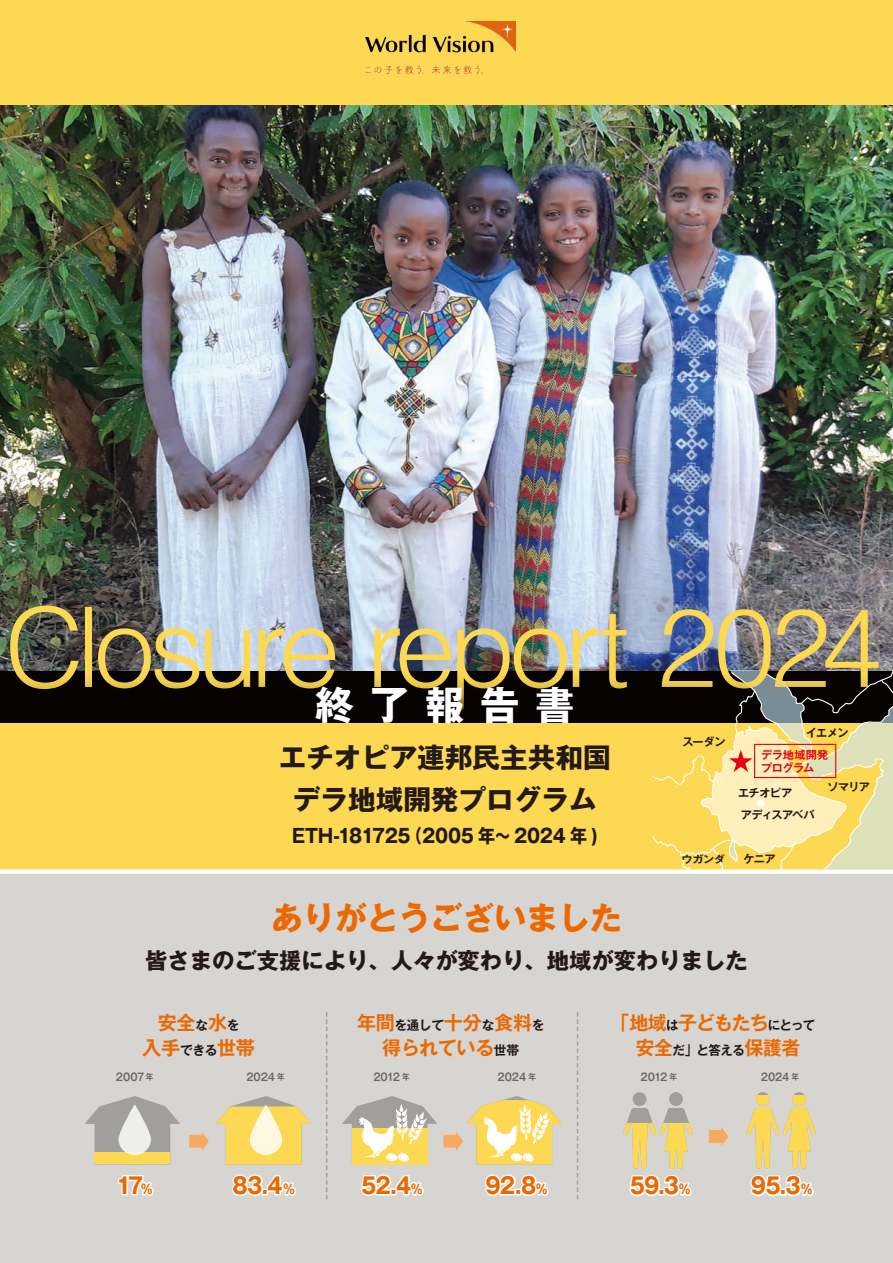
<style>
.page{position:relative;width:893px;height:1263px;background:#fff}
.page>*{position:absolute;margin:0;border:0;box-sizing:border-box;transform-origin:0 0}
.t1{font:300 110.1px "Helvetica";letter-spacing:-.065em;color:#fdd853}
.t2{font:700 39.3px "Gothic MB101 Pro";letter-spacing:.4em;color:#fff}
.t3{font:700 31.95px "Gothic MB101 Pro";color:#ec6800}
.t4{font:700 27.6px/42px "Gothic MB101 Pro";color:#231916;text-align:center}
.t5{font:700 22.35px "Gothic MB101 Pro";letter-spacing:-.035em;color:#ec6800;scale:.9 1}
.t6{font:700 22.35px "Gothic MB101 Pro";color:#231916}
.t7{font:700 19.2px/24.5px "Gothic MB101 Pro De";letter-spacing:-.025em;color:#ec6800;text-align:center}
.t8{font:700 19.2px "Gothic MB101 Pro";letter-spacing:-.015em;color:#231916;scale:.9 1}
.t9{font:700 12.75px "Gothic MB101 Pro De";color:#231916}
.t10{font:700 11.1px "Gothic MB101 Pro De";letter-spacing:-.05em;color:#231916}
.t11{font:700 11.1px/12.6px "Gothic MB101 Pro De";letter-spacing:-.015em;color:#e60013}
.t12{font:700 10.65px "Gothic MB101 Pro De";letter-spacing:-.01em;color:#6a6966;scale:.9 1}
.t13{font:700 9.9px "Gothic MB101 Pro De";color:#231916;scale:1.12 1}
.s1{font-size:12.75px;color:#231916}
.s2{font-size:19.2px;color:#ec6800}
.s3{font-size:8.55px}
.s4{font-size:13.2px}
</style>
<div class="page">
<div style="left:0;top:723px;width:893px;height:540px;background:#d6d5d2"></div>
<img style="left:0;top:104px;width:893px;height:568px">
<div style="left:0;top:721px;width:893px;height:149px;background:#fdd853"></div>
<div style="left:0;top:672px;width:893px;height:51px;background:#060202"></div>
<div style="left:0;top:869px;width:893px;height:5px;background:#fff"></div>
<svg style="left:652px;top:671px;width:241px;height:198px"></svg>
<div style="left:754px;top:744px;width:82px;height:34px;border:1px solid #e60013"></div>
<div style="left:757px;top:799px;width:8px;height:8px;background:#fff;border-radius:50%"></div>
<div style="left:0;top:0;width:893px;height:104px;background:#fdd853"></div>
<img style="left:366px;top:21px;width:149px;height:52px">
<svg style="left:326px;top:1012px;width:1px;height:187px"></svg>
<svg style="left:577px;top:1012px;width:1px;height:187px"></svg>
<svg style="left:709px;top:1127px;width:19px;height:19px"></svg>
<svg style="left:189px;top:1132px;width:20px;height:19px"></svg>
<svg style="left:118px;top:1175px;width:36px;height:21px"></svg>
<svg style="left:232px;top:1174px;width:64px;height:22px"></svg>
<svg style="left:361px;top:1174px;width:63px;height:22px"></svg>
<svg style="left:342px;top:1096px;width:95px;height:68px"></svg>
<svg style="left:485px;top:1174px;width:64px;height:22px"></svg>
<svg style="left:443px;top:1096px;width:119px;height:68px"></svg>
<svg style="left:623px;top:1092px;width:70px;height:105px"></svg>
<svg style="left:746px;top:1092px;width:70px;height:105px"></svg>
<svg style="left:85px;top:1096px;width:95px;height:68px"></svg>
<svg style="left:216px;top:1096px;width:95px;height:68px"></svg>
<h1 class="t1" style="left:5px;top:554px;width:879px">Closure report 2024</h1>
<h2 class="t2" style="left:315px;top:672px;width:261px">終了報告書</h2>
<h3 class="t4" style="left:279px;top:733px;width:333px">エチオピア連邦民主共和国デラ地域開発プログラム</h3>
<p class="t8" style="left:292px;top:819px;width:341px">ETH-181725（2005 年～ 2024 年 )</p>
<h3 class="t3" style="left:271px;top:891px;width:352px">ありがとうございました</h3>
<p class="t10" style="left:682px;top:732px;width:44px">スーダン</p>
<p class="t10" style="left:806px;top:724px;width:44px">イエメン</p>
<p class="t11" style="left:761px;top:747px;width:69px">デラ地域開発プログラム</p>
<p class="t10" style="left:738px;top:783px;width:56px">エチオピア</p>
<p class="t10" style="left:741px;top:806px;width:75px">アディスアベバ</p>
<p class="t10" style="left:827px;top:777px;width:44px">ソマリア</p>
<p class="t13" style="left:681px;top:851px;width:40px">ウガンダ</p>
<p class="t10" style="left:744px;top:850px;width:33px">ケニア</p>
<p class="t6" style="left:145px;top:942px;width:604px">皆さまのご支援により、人々が変わり、地域が変わりました</p>
<p class="t7" style="left:611px;top:1008px;width:206px">「地域<span class="s1">は</span>子どもたち<span class="s1">にとって</span></p>
<p class="t9" style="left:636px;top:1039px;width:166px"><span class="s2">安全</span>だ」と答える<span class="s2">保護者</span></p>
<p class="t7" style="left:357px;top:1008px;width:189px">年間<span class="s1">を通して</span>十分<span class="s1">な</span>食料<span class="s1">を</span>得られている<span class="s1">世帯</span></p>
<p class="t7" style="left:142px;top:1008px;width:114px">安全<span class="s1">な</span>水<span class="s1">を<br></span>入手<span class="s1">できる</span>世帯</p>
<p class="t12" style="left:116px;top:1068px;width:43px">2007 <span class="s3">年</span></p>
<p class="t12" style="left:246px;top:1068px;width:44px">2024 <span class="s3">年</span></p>
<p class="t12" style="left:761px;top:1068px;width:44px">2024 <span class="s3">年</span></p>
<p class="t12" style="left:373px;top:1068px;width:42px">2012 <span class="s3">年</span></p>
<p class="t12" style="left:498px;top:1068px;width:44px">2024 <span class="s3">年</span></p>
<p class="t12" style="left:641px;top:1068px;width:42px">2012 <span class="s3">年</span></p>
<p class="t5" style="left:116px;top:1167px;width:42px">17<span class="s4">%</span></p>
<p class="t5" style="left:233px;top:1167px;width:71px">83.4<span class="s4">%</span></p>
<p class="t5" style="left:361px;top:1167px;width:70px">52.4<span class="s4">%</span></p>
<p class="t5" style="left:485px;top:1167px;width:71px">92.8<span class="s4">%</span></p>
<p class="t5" style="left:630px;top:1167px;width:69px">59.3<span class="s4">%</span></p>
<p class="t5" style="left:751px;top:1167px;width:70px">95.3<span class="s4">%</span></p>
</div>
